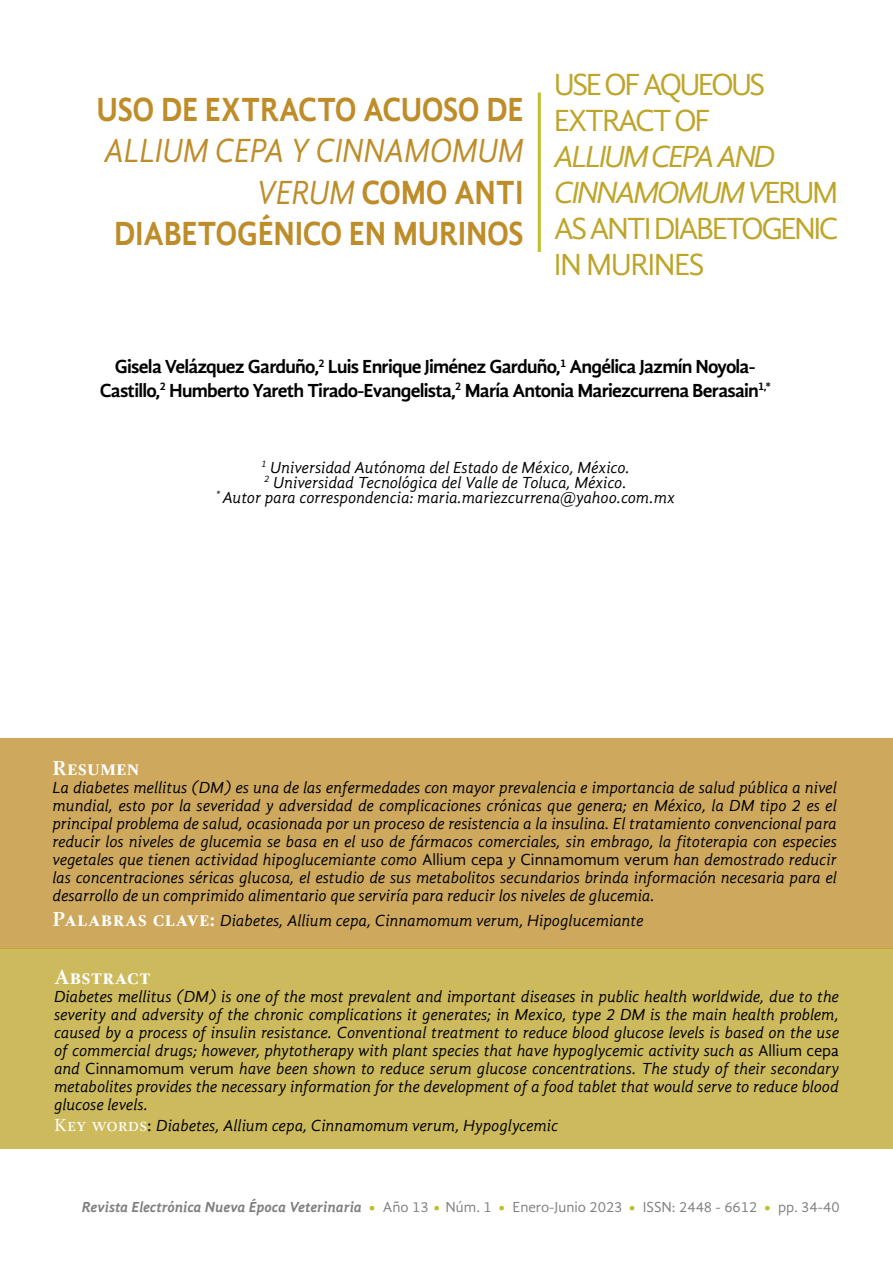
<style>
.page{position:relative;width:893px;height:1263px;background:#fff}
.page>*{position:absolute;margin:0;border:0;box-sizing:border-box;transform-origin:0 0}
.titulo_esp{font:700 34.5px/41.4px "Gandhi Sans";letter-spacing:-.01em;color:#be8d2a;text-align:right;scale:.9 1}
.titulo_ing{font:31.5px/36px "Gandhi Sans";letter-spacing:-.08em;color:#bea52a}
.t1{font:italic 700 31.5px "Gandhi Sans";color:#bebe2a}
.resumen{font:700 21px "Gandhi Serif";color:#fff}
.Autores{font:700 19.5px/23.4px "Gandhi Sans";letter-spacing:-.04em;color:#000;text-align:center}
.resumen-2{font:italic 16.5px/18px "Gandhi Sans";color:#000;text-align:justify}
.institucion{font:italic 16.5px "Gandhi Sans";letter-spacing:-.01em;color:#000}
.t2{font:italic 700 15px "Gandhi Sans";color:#808080}
.t3{font:15px "Gandhi Sans";color:#808080}
.s1{font-weight:400;font-style:italic}
.s2{font-style:italic}
.s3{font-style:normal}
.s4{font-family:"Gandhi Serif";font-weight:700;font-style:normal;font-size:21px;color:#fff}
.s5{font-family:"Gandhi Serif";font-style:normal;font-size:18px;color:#fff}
.s6{font-family:"Gandhi Serif";font-style:normal;font-size:18px}
.s7{font-size:31.5px;color:#bebe2a}
.s8{font-weight:400;font-style:normal}
.s9{font-weight:700;font-style:italic;font-size:31.5px;color:#bebe2a}
</style>
<div class="page">
<div style="left:0;top:738px;width:893px;height:210px;background:#cda85d"></div>
<hr style="left:538px;top:92px;width:3px;height:160px;background:#bebe2a">
<div style="left:0;top:948px;width:893px;height:200px;background:#cdba5d"></div>
<p class="titulo_esp" style="left:97px;top:88px;width:476px">USO DE EXTRACTO ACUOSO DE<br><span class="s1">ALLIUM CEPA Y CINNAMOMUM<br>VERUM</span> COMO ANTI<br>DIABETOGÉNICO EN MURINOS</p>
<p class="titulo_ing" style="left:554px;top:67px;width:286px">USE OF AQUEOUS<br>EXTRACT OF<br><span class="s2">ALLIUM CEPA AND<br>CINNAMOMUM V</span>ERUM<br>AS ANTI DIABETOGENIC<br>IN MURINES</p>
<p class="Autores" style="left:100px;top:355px;width:672px">Gisela Velázquez Garduño,<sup>2</sup> Luis Enrique Jiménez Garduño,<sup>1</sup> Angélica Jazmín Noyola-<br>Castillo,<sup>2</sup> Humberto Yareth Tirado-Evangelista,<sup>2</sup> María Antonia Mariezcurrena Berasain<sup>1,*</sup></p>
<p class="institucion" style="left:261px;top:458px;width:370px"><sup>1</sup> Universidad Autónoma del Estado de México, México.</p>
<p class="institucion" style="left:264px;top:473px;width:364px"><sup>2</sup> Universidad Tecnológica del Valle de Toluca, México.</p>
<p class="institucion" style="left:216px;top:488px;width:460px"><sup>*</sup> Autor para correspondencia: maria.mariezcurrena@yahoo.com.mx</p>
<p class="resumen" style="left:52px;top:756px;width:89px">Resumen</p>
<p class="resumen-2" style="left:52px;top:778px;width:786px">La diabetes mellitus (DM) es una de las enfermedades con mayor prevalencia e importancia de salud pública a nivel mundial, esto por la severidad y adversidad de complicaciones crónicas que genera; en México, la DM tipo 2 es el principal problema de salud, ocasionada por un proceso de resistencia a la insulina. El tratamiento convencional para reducir los niveles de glucemia se basa en el uso de fármacos comerciales, sin embrago, la fitoterapia con especies vegetales que tienen actividad hipoglucemiante como <span class="s3">Allium cepa</span> y <span class="s3">Cinnamomum verum</span> han demostrado reducir las concentraciones séricas glucosa, el estudio de sus metabolitos secundarios brinda información necesaria para el desarrollo de un comprimido alimentario que serviría para reducir los niveles de glucemia.</p>
<p class="resumen-2" style="left:52px;top:912px;width:592px"><span class="s4">Palabras clave:</span> Diabetes, Allium cepa, Cinnamomum verum, Hipoglucemiante</p>
<p class="resumen" style="left:54px;top:965px;width:99px">Abstract</p>
<p class="resumen-2" style="left:54px;top:987px;width:787px">Diabetes mellitus (DM) is one of the most prevalent and important diseases in public health worldwide, due to the severity and adversity of the chronic complications it generates; in Mexico, type 2 DM is the main health problem, caused by a process of insulin resistance. Conventional treatment to reduce blood glucose levels is based on the use of commercial drugs; however, phytotherapy with plant species that have hypoglycemic activity such as <span class="s3">Allium cepa </span>and <span class="s3">Cinnamomum verum</span> have been shown to reduce serum glucose concentrations. The study of their secondary metabolites provides the necessary information for the development of a food tablet that would serve to reduce blood glucose levels.</p>
<p class="resumen-2" style="left:54px;top:1117px;width:506px"><span class="s5">Key words</span><span class="s6">:</span> Diabetes, Allium cepa, Cinnamomum verum, Hypoglycemic</p>
<p class="t2" style="left:82px;top:1198px;width:412px">Revista Electrónica Nueva Época Veterinaria <span class="s7">.</span> <span class="s8">Año 13</span> <span class="s7">.</span> <span class="s8">Núm. 1</span></p>
<p class="t1" style="left:499px;top:1181px;width:9px">.</p>
<p class="t3" style="left:513px;top:1198px;width:246px">Enero-Junio 2023 <span class="s9">.</span> ISSN: 2448 - 6612</p>
<p class="t1" style="left:764px;top:1181px;width:9px">.</p>
<p class="t3" style="left:778px;top:1198px;width:63px">pp. 34-40</p>
</div>
